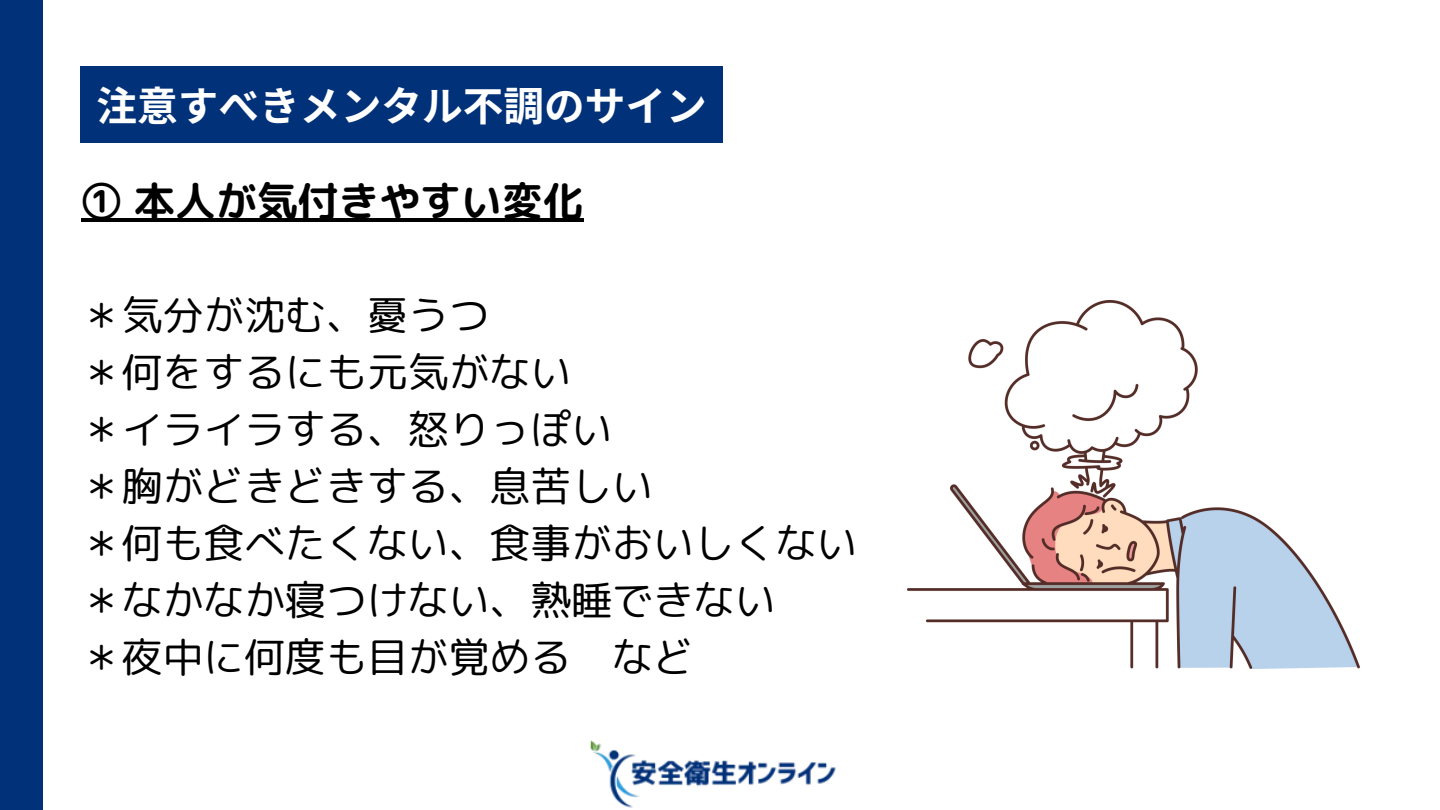
<style>
.page{position:relative;width:1440px;height:810px;background:#fff}
.page>*{position:absolute;margin:0;border:0;box-sizing:border-box;transform-origin:0 0}
.t1{font:40.9px "rounded mplus 1 p regular";color:#000}
.t2{font:40.9px "rounded mplus 1 p bold";color:#000}
.t3{font:700 40.7px "Noto Sans JP";color:#fff}
</style>
<div class="page">
<div style="left:0;top:0;width:43px;height:810px;background:#013179"></div>
<img style="left:590px;top:740px;width:246px;height:68px">
<img style="left:908px;top:301px;width:451px;height:368px">
<div style="left:80px;top:67px;width:643px;height:76px;background:#013179"></div>
<hr style="left:81px;top:218px;width:503px;height:4px;background:#000">
<p class="t3" style="left:97px;top:74px;width:612px">注意すべきメンタル不調のサイン</p>
<h1 class="t2" style="left:81px;top:172px;width:504px">① 本人が気付きやすい変化</h1>
<h1 class="t1" style="left:81px;top:286px;width:410px">＊気分が沈む、憂うつ</h1>
<p class="t1" style="left:81px;top:343px;width:492px">＊何をするにも元気がない</p>
<p class="t1" style="left:81px;top:400px;width:533px">＊イライラする、怒りっぽい</p>
<p class="t1" style="left:81px;top:457px;width:574px">＊胸がどきどきする、息苦しい</p>
<p class="t1" style="left:81px;top:514px;width:778px">＊何も食べたくない、食事がおいしくない</p>
<p class="t1" style="left:81px;top:571px;width:696px">＊なかなか寝つけない、熟睡できない</p>
<p class="t1" style="left:81px;top:628px;width:614px">＊夜中に何度も目が覚める など</p>
</div>
